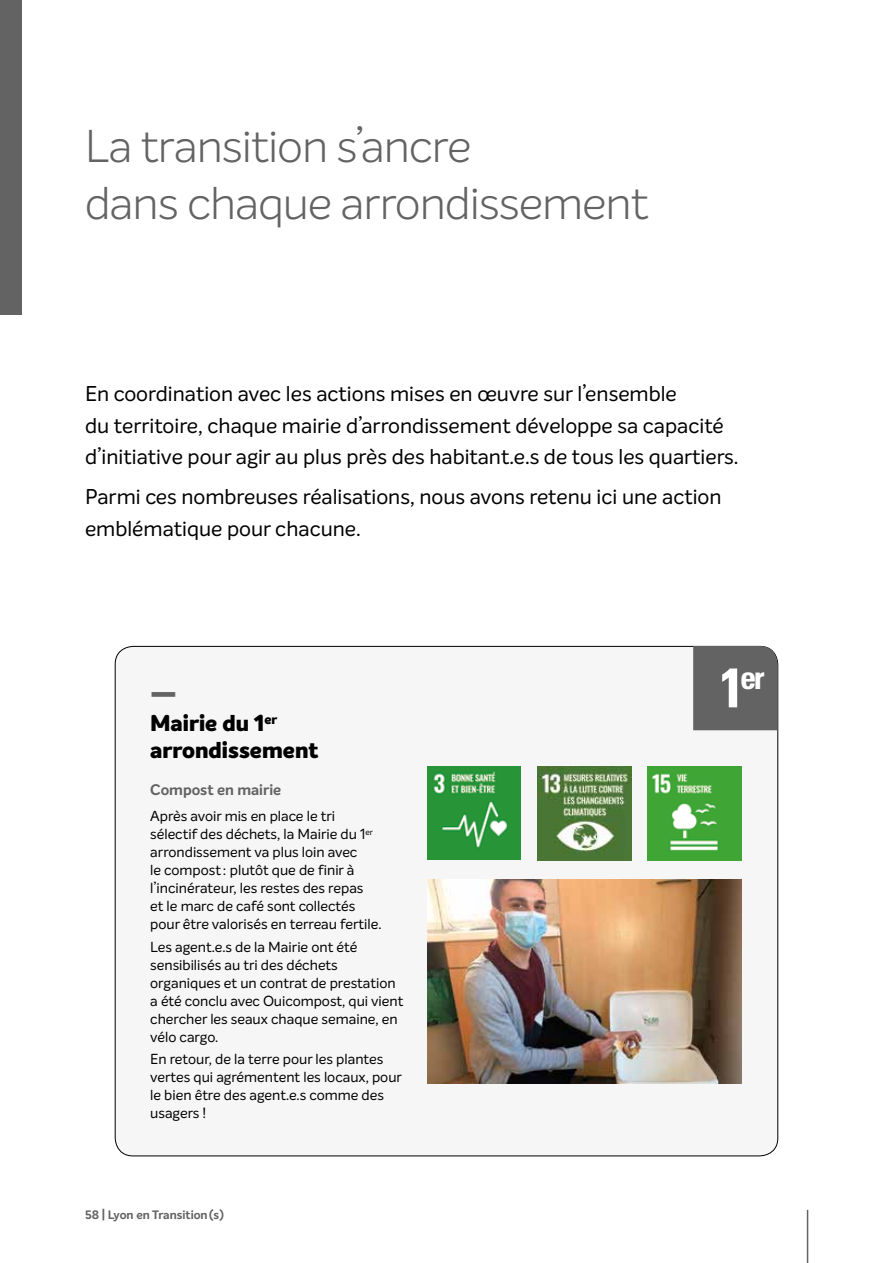
<style>
.page{position:relative;width:893px;height:1263px;background:#fff}
.page>*{position:absolute;margin:0;border:0;box-sizing:border-box;transform-origin:0 0}
.t1{font:300 45px/57px "Intelo Alt";letter-spacing:-.01em;color:#646363}
.t2{font:700 condensed 32.4px "Univers";color:#fff}
.t3{font:800 31.5px "Intelo";color:#646363}
.t4{font:800 22.5px/27px "Intelo";color:#000}
.t5{font:21px/31.5px "Intelo";color:#000}
.t6{font:700 15px "Intelo";color:#646363}
.t7{font:14.25px/18px "Intelo";color:#000}
.t8{font:700 12px "Intelo";letter-spacing:-.01em;color:#646363}
.s1{font-size:55.65px}
</style>
<div class="page">
<hr style="left:807px;top:1210px;width:1px;height:53px;background:#646363">
<div style="left:115px;top:646px;width:663px;height:510px;background:#f6f6f6;border-radius:18px"></div>
<div style="left:693px;top:646px;width:84px;height:84px;background:#646363"></div>
<img style="left:537px;top:767px;width:94px;height:93px">
<img style="left:427px;top:766px;width:94px;height:94px">
<img style="left:648px;top:767px;width:93px;height:93px">
<img style="left:427px;top:879px;width:314px;height:204px">
<div style="left:0;top:0;width:21px;height:315px;background:#646363"></div>
<h1 class="t1" style="left:85px;top:117px;width:565px">La transition s’ancre<br>dans chaque arrondissement</h1>
<h3 class="t5" style="left:85px;top:378px;width:655px">En coordination avec les actions mises en œuvre sur l’ensemble<br>du territoire, chaque mairie d’arrondissement développe sa capacité d’initiative pour agir au plus près des habitant.e.s de tous les quartiers.</h3>
<h3 class="t5" style="left:85px;top:481px;width:638px">Parmi ces nombreuses réalisations, nous avons retenu ici une action emblématique pour chacune.</h3>
<h3 class="t3" style="left:150px;top:673px;width:28px">—</h3>
<h3 class="t4" style="left:150px;top:711px;width:170px">Mairie du 1<sup>er </sup>arrondissement</h3>
<p class="t6" style="left:150px;top:780px;width:133px">Compost en mairie</p>
<p class="t7" style="left:150px;top:807px;width:233px">Après avoir mis en place le tri sélectif des déchets, la Mairie du 1<sup>er </sup>arrondissement va plus loin avec<br>le compost: plutôt que de finir à l’incinérateur, les restes des repas<br>et le marc de café sont collectés pour être valorisés en terreau fertile.</p>
<p class="t7" style="left:150px;top:937px;width:255px">Les agent.e.s de la Mairie ont été sensibilisés au tri des déchets organiques et un contrat de prestation a été conclu avec Ouicompost, qui vient chercher les seaux chaque semaine, en vélo cargo.</p>
<p class="t7" style="left:150px;top:1050px;width:253px">En retour, de la terre pour les plantes vertes qui agrémentent les locaux, pour le bien être des agent.e.s comme des usagers !</p>
<p class="t8" style="left:85px;top:1207px;width:140px">58 | Lyon en Transition(s)</p>
<h2 class="t2" style="left:719px;top:657px;width:47px"><span class="s1">1</span>er</h2>
</div>
